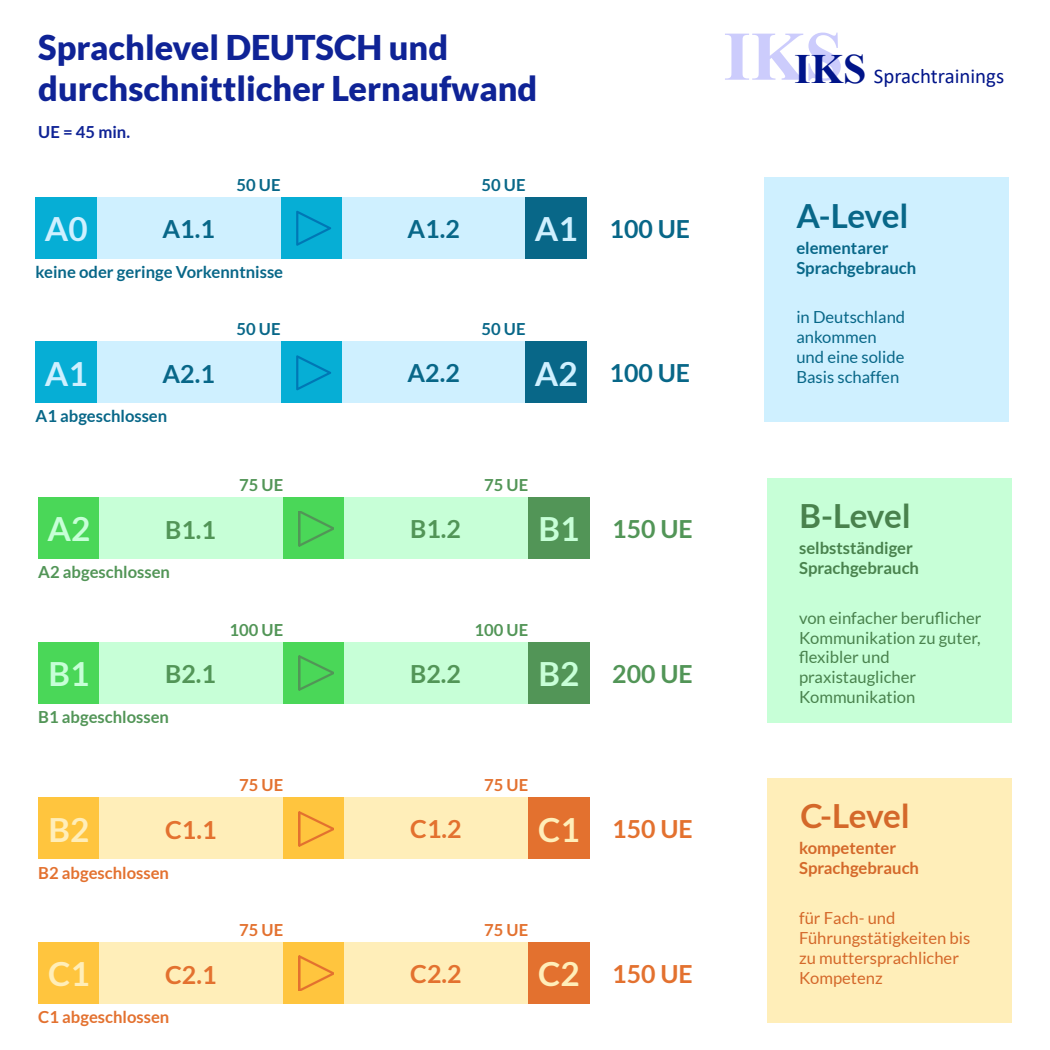
<style>
.page{position:relative;width:1050px;height:1050px;background:#fff}
.page>*{position:absolute;margin:0;border:0;box-sizing:border-box;transform-origin:0 0}
.t1{font:900 34.12px/40.9px "Lato";color:#0f2396}
.t2{font:700 33.25px "Lato";letter-spacing:-.015em;color:#086788}
.t3{font:700 33.25px "Lato";letter-spacing:-.015em;color:#d4682a}
.t4{font:700 33.25px "Lato";letter-spacing:-.015em;color:#49824d}
.t5{font:700 33.25px "Lato";color:#cff0ff}
.t6{font:700 33.25px "Lato";color:#ffeeb9}
.t7{font:700 33.25px "Lato";color:#c7ffd7}
.t8{font:700 24.94px "Lato";color:#086788}
.t9{font:700 24.94px "Lato";color:#e3712f}
.t10{font:700 24.94px "Lato";color:#529557}
.t11{font:20.91px "Calibri";color:#001489}
.t12{font:700 16.62px/19.9px "Lato";color:#086788}
.t13{font:16.62px/19.9px "Lato";color:#49824d}
.t14{font:16.62px/19.9px "Lato";color:#d4682a}
.t15{font:700 16.62px "Lato";color:#529557}
.t16{font:16.62px/19.9px "Lato";color:#086788}
.t17{font:700 16.62px "Lato";color:#e3712f}
.t18{font:700 16.62px/19.9px "Lato";color:#49824d}
.t19{font:700 16.62px/19.9px "Lato";color:#d4682a}
.t20{font:700 16.62px "Lato";color:#0f2396}
.s1{font-size:33.25px;color:#cff0ff}
.s2{font-size:33.25px;color:#c7ffd7}
.s3{font-size:33.25px;color:#ffeeb9}
.s4{font-family:"Times New Roman";font-weight:700;font-size:41.74px}
</style>
<div class="page">
<div style="left:36px;top:197px;width:61px;height:61px;background:#06aed5"></div>
<div style="left:281px;top:197px;width:61px;height:61px;background:#06aed5"></div>
<div style="left:97px;top:197px;width:184px;height:61px;background:#cff0ff"></div>
<div style="left:342px;top:197px;width:184px;height:61px;background:#cff0ff"></div>
<svg style="left:296px;top:211px;width:35px;height:35px"></svg>
<div style="left:526px;top:197px;width:61px;height:61px;background:#086788"></div>
<div style="left:36px;top:342px;width:61px;height:61px;background:#06aed5"></div>
<div style="left:281px;top:342px;width:61px;height:61px;background:#06aed5"></div>
<div style="left:97px;top:342px;width:184px;height:61px;background:#cff0ff"></div>
<div style="left:342px;top:342px;width:184px;height:61px;background:#cff0ff"></div>
<svg style="left:296px;top:355px;width:35px;height:35px"></svg>
<div style="left:526px;top:342px;width:61px;height:61px;background:#086788"></div>
<div style="left:764px;top:177px;width:245px;height:245px;background:#cff0ff"></div>
<div style="left:38px;top:798px;width:62px;height:61px;background:#ffc53e"></div>
<div style="left:283px;top:798px;width:62px;height:61px;background:#ffc53e"></div>
<div style="left:100px;top:798px;width:183px;height:61px;background:#ffeeb9"></div>
<div style="left:345px;top:798px;width:183px;height:61px;background:#ffeeb9"></div>
<img style="left:299px;top:811px;width:35px;height:35px">
<div style="left:528px;top:798px;width:62px;height:61px;background:#e3712f"></div>
<div style="left:38px;top:942px;width:62px;height:62px;background:#ffc53e"></div>
<div style="left:283px;top:942px;width:62px;height:62px;background:#ffc53e"></div>
<div style="left:100px;top:942px;width:183px;height:62px;background:#ffeeb9"></div>
<div style="left:345px;top:942px;width:183px;height:62px;background:#ffeeb9"></div>
<img style="left:299px;top:956px;width:35px;height:35px">
<div style="left:528px;top:942px;width:62px;height:62px;background:#e3712f"></div>
<div style="left:767px;top:778px;width:245px;height:245px;background:#ffeeb9"></div>
<div style="left:38px;top:497px;width:62px;height:62px;background:#4ad758"></div>
<div style="left:283px;top:497px;width:62px;height:62px;background:#4ad758"></div>
<div style="left:100px;top:497px;width:183px;height:62px;background:#c7ffd7"></div>
<div style="left:345px;top:497px;width:183px;height:62px;background:#c7ffd7"></div>
<img style="left:299px;top:511px;width:35px;height:35px">
<div style="left:528px;top:497px;width:62px;height:62px;background:#529557"></div>
<div style="left:767px;top:478px;width:245px;height:245px;background:#c7ffd7"></div>
<div style="left:38px;top:642px;width:62px;height:61px;background:#4ad758"></div>
<div style="left:283px;top:642px;width:62px;height:61px;background:#4ad758"></div>
<div style="left:100px;top:642px;width:183px;height:61px;background:#c7ffd7"></div>
<div style="left:345px;top:642px;width:183px;height:61px;background:#c7ffd7"></div>
<img style="left:299px;top:656px;width:35px;height:35px">
<div style="left:528px;top:642px;width:62px;height:61px;background:#529557"></div>
<h1 class="t1" style="left:38px;top:26px;width:501px">Sprachlevel DEUTSCH und durchschnittlicher Lernaufwand</h1>
<p class="t20" style="left:38px;top:123px;width:93px">UE = 45 min.</p>
<p class="t12" style="left:236px;top:175px;width:46px">50 UE</p>
<p class="t12" style="left:481px;top:175px;width:46px">50 UE</p>
<h2 class="t5" style="left:45px;top:210px;width:44px">A0</h2>
<h3 class="t8" style="left:535px;top:214px;width:157px"><span class="s1">A1</span> 100 UE</h3>
<p class="t12" style="left:36px;top:262px;width:249px">keine oder geringe Vorkenntnisse</p>
<h3 class="t8" style="left:163px;top:215px;width:54px">A1.1</h3>
<h3 class="t8" style="left:408px;top:214px;width:54px">A1.2</h3>
<p class="t12" style="left:236px;top:319px;width:46px">50 UE</p>
<p class="t12" style="left:481px;top:319px;width:46px">50 UE</p>
<h2 class="t5" style="left:45px;top:354px;width:44px">A1</h2>
<h3 class="t8" style="left:535px;top:359px;width:157px"><span class="s1">A2</span> 100 UE</h3>
<p class="t12" style="left:36px;top:406px;width:133px">A1 abgeschlossen</p>
<h3 class="t8" style="left:163px;top:359px;width:54px">A2.1</h3>
<h3 class="t8" style="left:408px;top:359px;width:54px">A2.2</h3>
<p class="t15" style="left:239px;top:476px;width:46px">75 UE</p>
<p class="t15" style="left:484px;top:476px;width:46px">75 UE</p>
<h2 class="t7" style="left:47px;top:510px;width:44px">A2</h2>
<h3 class="t10" style="left:538px;top:515px;width:156px"><span class="s2">B1</span> 150 UE</h3>
<p class="t15" style="left:38px;top:563px;width:133px">A2 abgeschlossen</p>
<h3 class="t10" style="left:165px;top:515px;width:52px">B1.1</h3>
<h3 class="t10" style="left:410px;top:515px;width:52px">B1.2</h3>
<p class="t15" style="left:230px;top:620px;width:55px">100 UE</p>
<p class="t15" style="left:475px;top:620px;width:55px">100 UE</p>
<h2 class="t7" style="left:48px;top:655px;width:42px">B1</h2>
<h3 class="t10" style="left:538px;top:659px;width:156px"><span class="s2">B2</span> 200 UE</h3>
<p class="t15" style="left:38px;top:707px;width:132px">B1 abgeschlossen</p>
<h3 class="t10" style="left:165px;top:660px;width:52px">B2.1</h3>
<h3 class="t10" style="left:410px;top:659px;width:52px">B2.2</h3>
<p class="t17" style="left:239px;top:776px;width:46px">75 UE</p>
<p class="t17" style="left:484px;top:776px;width:46px">75 UE</p>
<h2 class="t6" style="left:48px;top:811px;width:42px">B2</h2>
<h3 class="t9" style="left:538px;top:815px;width:156px"><span class="s3">C1</span> 150 UE</h3>
<p class="t17" style="left:38px;top:863px;width:132px">B2 abgeschlossen</p>
<h3 class="t9" style="left:165px;top:816px;width:53px">C1.1</h3>
<h3 class="t9" style="left:410px;top:815px;width:53px">C1.2</h3>
<p class="t17" style="left:239px;top:920px;width:46px">75 UE</p>
<p class="t17" style="left:484px;top:920px;width:46px">75 UE</p>
<h2 class="t6" style="left:48px;top:955px;width:43px">C1</h2>
<h3 class="t9" style="left:538px;top:960px;width:156px"><span class="s3">C2</span> 150 UE</h3>
<p class="t17" style="left:38px;top:1008px;width:133px">C1 abgeschlossen</p>
<h3 class="t9" style="left:165px;top:960px;width:53px">C2.1</h3>
<h3 class="t9" style="left:410px;top:960px;width:53px">C2.2</h3>
<p class="t11" style="left:724px;top:62px;width:282px"><sup>IKS</sup><span class="s4">IKS</span> Sprachtrainings</p>
<h2 class="t2" style="left:796px;top:196px;width:114px">A-Level</h2>
<p class="t12" style="left:796px;top:237px;width:121px">elementarer<br>Sprachgebrauch</p>
<p class="t16" style="left:796px;top:307px;width:110px">in Deutschland ankommen und eine solide<br>Basis schaffen</p>
<h2 class="t4" style="left:800px;top:497px;width:113px">B-Level</h2>
<p class="t18" style="left:799px;top:538px;width:121px">selbstständiger<br>Sprachgebrauch</p>
<p class="t13" style="left:799px;top:607px;width:184px">von einfacher beruflicher<br>Kommunikation zu guter, flexibler und praxistauglicher<br>Kommunikation</p>
<h2 class="t3" style="left:800px;top:797px;width:111px">C-Level</h2>
<p class="t19" style="left:799px;top:838px;width:121px">kompetenter<br>Sprachgebrauch</p>
<p class="t14" style="left:799px;top:908px;width:173px">für Fach- und<br>Führungstätigkeiten bis zu muttersprachlicher<br>Kompetenz</p>
</div>
